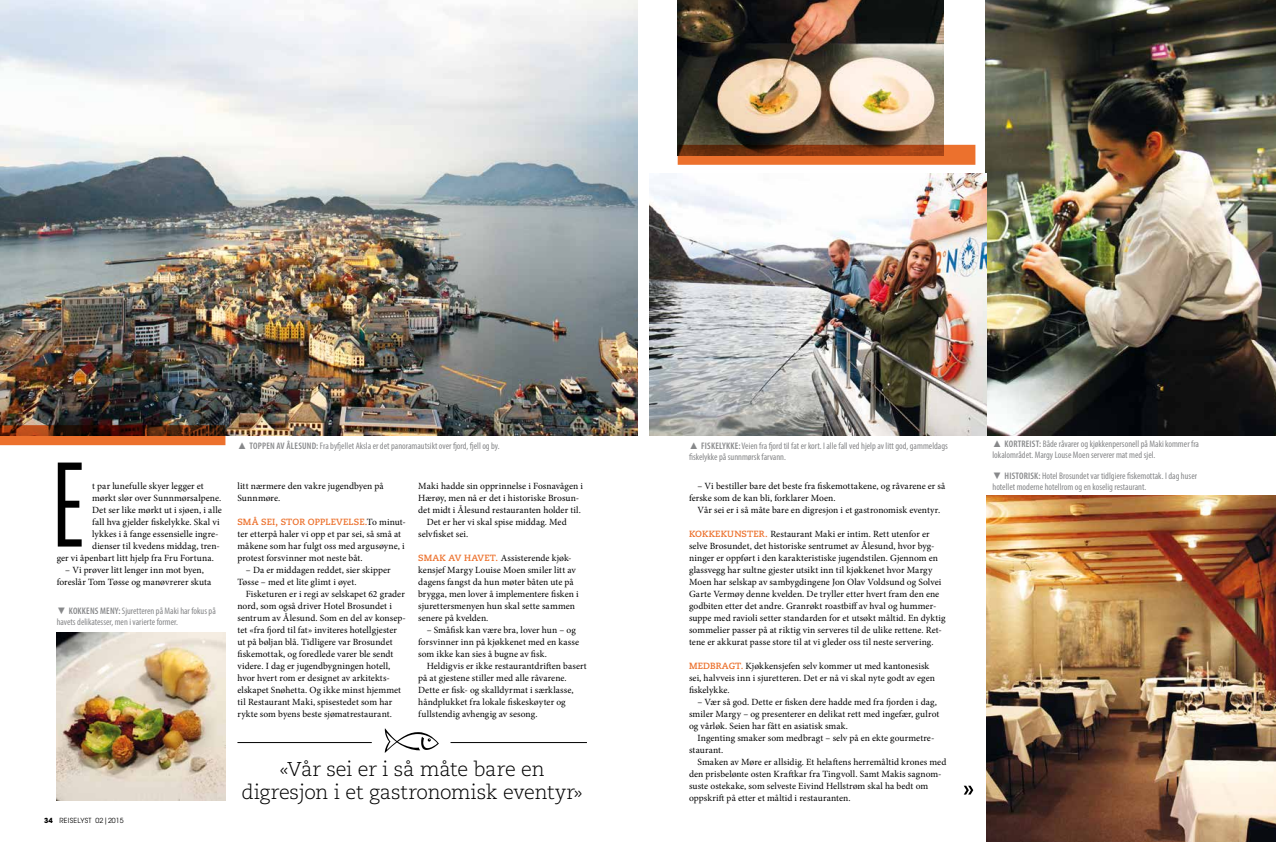
<style>
.page{position:relative;width:1276px;height:842px;background:#fff}
.page>*{position:absolute;margin:0;border:0;box-sizing:border-box;transform-origin:0 0}
.t1{font:120px "Heroic Condensed";color:#000}
.t2{font:300 20px/23px "Caecilia LT Std";letter-spacing:-.015em;color:#000;text-align:center}
.t3{font:9.5px/12px "Minion Pro";letter-spacing:.005em;color:#000}
.t4{font:condensed 9.5px/11px "Myriad Pro";color:#87888a}
.t5{font:700 9px "Caecilia";letter-spacing:.005em;color:#ec712d}
.t6{font:7px "Avant Garde";letter-spacing:.035em;color:#000}
.s1{font-family:"Arial";font-stretch:normal}
.s2{font-weight:600}
.s3{font-family:"Minion Pro";font-weight:400;font-size:9.5px;color:#000}
.s4{font-family:"Caecilia";font-weight:700;font-size:9px;color:#ec712d}
.s5{font-weight:700}
</style>
<div class="page">
<svg style="left:384px;top:728px;width:55px;height:25px"></svg>
<img style="left:0;top:0;width:638px;height:436px">
<img style="left:57px;top:632px;width:168px;height:169px">
<img style="left:986px;top:495px;width:290px;height:347px">
<img style="left:677px;top:0;width:266px;height:145px">
<img style="left:985px;top:0;width:291px;height:436px">
<img style="left:649px;top:173px;width:337px;height:263px">
<hr style="left:237px;top:742px;width:135px;height:1px;background:#000">
<hr style="left:450px;top:742px;width:137px;height:1px;background:#000">
<svg style="left:0;top:425px;width:225px;height:20px;background:#97441a"></svg>
<svg style="left:677px;top:145px;width:298px;height:20px;background:#b45320"></svg>
<svg style="left:964px;top:786px;width:9px;height:8px"></svg>
<h1 class="t1" style="left:50px;top:440px;width:38px">E</h1>
<p class="t3" style="left:92px;top:480px;width:113px">t par lunefulle skyer legger et</p>
<p class="t3" style="left:92px;top:492px;width:131px">mørkt slør over Sunnmørsalpene.</p>
<p class="t3" style="left:92px;top:504px;width:131px">Det ser like mørkt ut i sjøen, i alle</p>
<p class="t3" style="left:92px;top:516px;width:129px">fall hva gjelder fiskelykke. Skal vi</p>
<p class="t3" style="left:92px;top:528px;width:128px">lykkes i å fange essensielle ingre-</p>
<p class="t3" style="left:92px;top:540px;width:129px">dienser til kvedens middag, tren-</p>
<p class="t3" style="left:57px;top:552px;width:159px">ger vi åpenbart litt hjelp fra Fru Fortuna.</p>
<p class="t3" style="left:57px;top:564px;width:156px;text-align:center">– Vi prøver litt lenger inn mot byen, foreslår Tom Tøsse og manøvrerer skuta</p>
<p class="t4" style="left:57px;top:606px;width:161px"><span class="s1">▼</span> <span class="s2">KOKKENS MENY:</span> Sjuretteren på Maki har fokus på havets delikatesser, men i varierte former.</p>
<p class="t4" style="left:237px;top:440px;width:264px"><span class="s1">▲</span> <span class="s2">TOPPEN AV ÅLESUND:</span> Fra byfjellet Aksla er det panoramautsikt over fjord, fjell og by.</p>
<p class="t3" style="left:237px;top:480px;width:148px">litt nærmere den vakre jugendbyen på<br>Sunnmøre.</p>
<p class="t5" style="left:237px;top:516px;width:170px">SMÅ SEI, STOR OPPLEVELSE.<span class="s3">To minut-</span></p>
<p class="t3" style="left:237px;top:528px;width:169px">ter etterpå haler vi opp et par sei, så små at måkene som har fulgt oss med argusøyne, i protest forsvinner mot neste båt.</p>
<p class="t3" style="left:237px;top:564px;width:155px;text-indent:9px">– Da er middagen reddet, sier skipper<br>Tøsse – med et lite glimt i øyet.</p>
<p class="t3" style="left:237px;top:588px;width:170px;text-indent:9px">Fisketuren er i regi av selskapet 62 grader nord, som også driver Hotel Brosundet i sentrum av Ålesund. Som en del av konsep&shy;tet «fra fjord til fat» inviteres hotellgjester ut på bøljan blå. Tidligere var Brosundet fiskemottak, og foredlede varer ble sendt videre. I dag er jugendbygningen hotell, hvor hvert rom er designet av arkitekts&shy;elskapet Snøhetta. Og ikke minst hjemmet til Restaurant Maki, spisestedet som har rykte som byens beste sjømatrestaurant.</p>
<p class="t3" style="left:418px;top:480px;width:166px">Maki hadde sin opprinnelse i Fosnavågen i</p>
<p class="t3" style="left:418px;top:492px;width:163px">Hærøy, men nå er det i historiske Brosun-</p>
<p class="t3" style="left:418px;top:504px;width:164px">det midt i Ålesund restauranten holder til.</p>
<p class="t3" style="left:427px;top:516px;width:141px">Det er her vi skal spise middag. Med</p>
<p class="t3" style="left:418px;top:528px;width:52px">selvfisket sei.</p>
<p class="t3" style="left:418px;top:552px;width:162px"><span class="s4">SMAK AV HAVET.</span> Assisterende kjøk&shy;kensjef Margy Louise Moen smiler litt av dagens fangst da hun møter båten ute på brygga, men lover å implementere fisken i sjurettersmenyen hun skal sette sammen senere på kvelden.</p>
<p class="t3" style="left:418px;top:624px;width:162px;text-indent:9px">– Småfisk kan være bra, lover hun – og forsvinner inn på kjøkkenet med en kasse som ikke kan sies å bugne av fisk.</p>
<p class="t3" style="left:418px;top:660px;width:170px;text-indent:9px">Heldigvis er ikke restaurantdriften basert på at gjestene stiller med alle råvarene.<br>Dette er fisk- og skalldyrmat i særklasse, håndplukket fra lokale fiskeskøyter og fullstendig avhengig av sesong.</p>
<p class="t6" style="left:44px;top:816px;width:81px"><span class="s5">34</span> REISELYST 02|2015</p>
<h2 class="t2" style="left:241px;top:758px;width:343px">«Vår sei er i så måte bare en digresjon i et gastronomisk eventyr»</h2>
<p class="t4" style="left:689px;top:440px;width:260px"><span class="s1">▲</span> <span class="s2">FISKELYKKE:</span> Veien fra fjord til fat er kort. I alle fall ved hjelp av litt god, gammeldags fiskelykke på sunnmørsk farvann.</p>
<p class="t4" style="left:992px;top:438px;width:208px"><span class="s1">▲</span> <span class="s2">KORTREIST:</span> Både råvarer og kjøkkenpersonell på Maki kommer fra lokalområdet. Margy Louse Moen serverer mat med sjel.</p>
<p class="t4" style="left:992px;top:471px;width:206px"><span class="s1">▼</span> <span class="s2">HISTORISK:</span> Hotel Brosundet var tidlgiere fiskemottak. I dag huser hotellet moderne hotellrom og en koselig restaurant.</p>
<p class="t3" style="left:689px;top:480px;width:258px;text-indent:9px">– Vi bestiller bare det beste fra fiskemottakene, og råvarene er så ferske som de kan bli, forklarer Moen.</p>
<p class="t3" style="left:697px;top:504px;width:244px">Vår sei er i så måte bare en digresjon i et gastronomisk eventyr.</p>
<p class="t3" style="left:689px;top:528px;width:258px"><span class="s4">KOKKEKUNSTER.</span> Restaurant Maki er intim. Rett utenfor er selve Brosundet, det historiske sentrumet av Ålesund, hvor byg&shy;ninger er oppført i den karakteristiske jugendstilen. Gjennom en glassvegg har sultne gjester utsikt inn til kjøkkenet hvor Margy Moen har selskap av sambygdingene Jon Olav Voldsund og Solvei Garte Vermøy denne kvelden. De tryller etter hvert fram den ene godbiten etter det andre. Granrøkt roastbiff av hval og hummer&shy;suppe med ravioli setter standarden for et utsøkt måltid. En dyktig sommelier passer på at riktig vin serveres til de ulike rettene. Ret&shy;tene er akkurat passe store til at vi gleder oss til neste servering.</p>
<p class="t3" style="left:689px;top:660px;width:247px"><span class="s4">MEDBRAGT.</span> Kjøkkensjefen selv kommer ut med kantonesisk sei, halvveis inn i sjuretteren. Det er nå vi skal nyte godt av egen fiskelykke.</p>
<p class="t3" style="left:689px;top:696px;width:252px;text-indent:9px">– Vær så god. Dette er fisken dere hadde med fra fjorden i dag, smiler Margy – og presenterer en delikat rett med ingefær, gulrot og vårløk. Seien har fått en asiatisk smak.</p>
<p class="t3" style="left:689px;top:732px;width:247px;text-indent:9px">Ingenting smaker som medbragt – selv på en ekte gourmetre&shy;staurant.</p>
<p class="t3" style="left:689px;top:756px;width:259px;text-indent:9px">Smaken av Møre er allsidig. Et helaftens herremåltid krones med den prisbelønte osten Kraftkar fra Tingvoll. Samt Makis sagnom&shy;suste ostekake, som selveste Eivind Hellstrøm skal ha bedt om oppskrift på etter et måltid i restauranten.</p>
</div>
